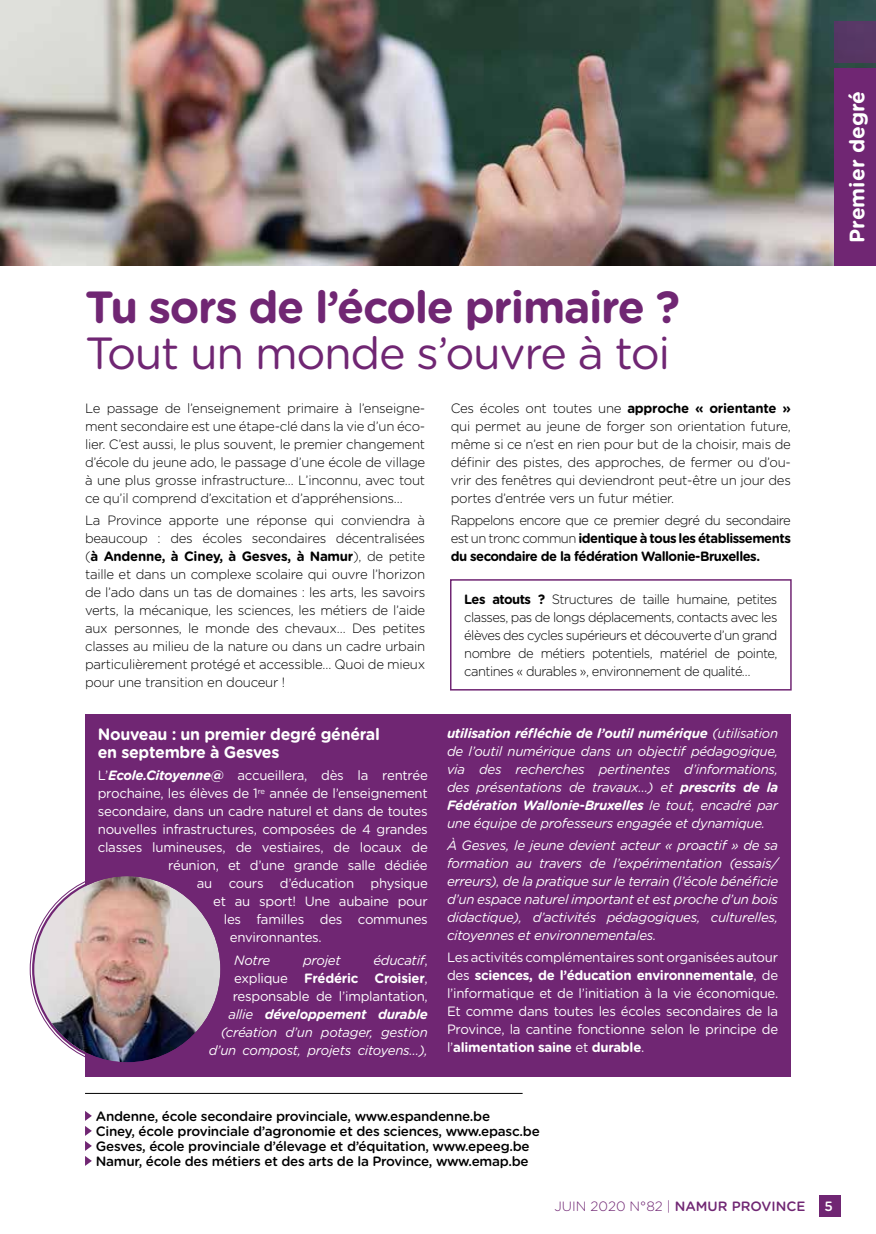
<style>
.page{position:relative;width:876px;height:1234px;background:#fff}
.page>*{position:absolute;margin:0;border:0;box-sizing:border-box;transform-origin:0 0}
.t1{font:700 45px "Gotham Rounded";letter-spacing:-.03em;color:#702673}
.t2{font:45px "Gotham Rounded";letter-spacing:-.03em;color:#702673}
.t3{font:700 21px "Gotham Rounded";color:#fff}
.t4{font:700 16.5px/18px "Gotham Rounded";letter-spacing:-.02em;color:#fff}
.t5{font:300 13.5px/18px "Gotham Rounded";letter-spacing:-.02em;color:#000;text-align:justify}
.t6{font:italic 13.5px/18px "Gotham Rounded";letter-spacing:-.02em;color:#fff;text-align:justify}
.t7{font:13.5px/18px "Gotham Rounded";letter-spacing:-.02em;color:#fff;text-align:justify}
.t8{font:500 13.5px/15px "Gotham Rounded";letter-spacing:-.02em;color:#000}
.t9{font:300 13.5px/18px "Gotham Rounded";letter-spacing:-.02em;color:#000;text-align:justify;scale:.96 1}
.t10{font:700 13.5px/18px "Gotham Rounded";letter-spacing:-.04em;color:#000;text-align:justify}
.t11{font:300 13.5px "Gotham Rounded";color:#702673}
.t12{font:500 13.5px "Gotham Rounded";color:#fff}
.s1{font-weight:700}
.s2{font-weight:700;font-style:italic}
.s3{font-style:normal}
.s4{font-weight:700;font-style:normal}
.s5{font-weight:300}
.s6{font-weight:500}
</style>
<div class="page">
<img style="left:0;top:0;width:876px;height:266px">
<div style="left:834px;top:21px;width:42px;height:42px;background:#563765"></div>
<div style="left:834px;top:68px;width:42px;height:198px;background:#702673"></div>
<div style="left:450px;top:579px;width:342px;height:111px;border:2px solid #702673"></div>
<div style="left:85px;top:714px;width:706px;height:362px;background:#702673"></div>
<img style="left:34px;top:875px;width:186px;height:187px;border-radius:93px">
<hr style="left:85px;top:1092px;width:438px;height:1px;background:#000">
<svg style="left:85px;top:1111px;width:7px;height:54px"></svg>
<div style="left:819px;top:1195px;width:21px;height:21px;background:#702673"></div>
<h1 class="t1" style="left:85px;top:273px;width:596px">Tu sors de l’école primaire ?</h1>
<h1 class="t2" style="left:85px;top:322px;width:587px">Tout un monde s’ouvre à toi</h1>
<p class="t5" style="left:85px;top:398px;width:342px">Le passage de l’enseignement primaire à l’enseigne&shy;ment secondaire est une étape-clé dans la vie d’un éco&shy;lier. C’est aussi, le plus souvent, le premier changement d’école du jeune ado, le passage d’une école de village à une plus grosse infrastructure… L’inconnu, avec tout ce qu’il comprend d’excitation et d’appréhensions…</p>
<p class="t5" style="left:85px;top:511px;width:342px">La Province apporte une réponse qui conviendra à beaucoup : des écoles secondaires décentralisées (<span class="s1">à Andenne, à Ciney, à Gesves, à Namur</span>), de petite taille et dans un complexe scolaire qui ouvre l’horizon de l’ado dans un tas de domaines : les arts, les savoirs verts, la mécanique, les sciences, les métiers de l’aide aux personnes, le monde des chevaux… Des petites classes au milieu de la nature ou dans un cadre urbain particulièrement protégé et accessible… Quoi de mieux pour une transition en douceur !</p>
<p class="t4" style="left:98px;top:724px;width:284px">Nouveau : un premier degré général en septembre à Gesves</p>
<p class="t7" style="left:98px;top:765px;width:332px">L’<span class="s2">Ecole.Citoyenne@</span> accueillera, dès la rentrée</p>
<p class="t7" style="left:98px;top:783px;width:332px">prochaine, les élèves de 1<sup>re</sup> année de l’enseignement</p>
<p class="t7" style="left:98px;top:801px;width:331px">secondaire, dans un cadre naturel et dans de toutes</p>
<p class="t7" style="left:98px;top:819px;width:332px">nouvelles infrastructures, composées de 4 grandes</p>
<p class="t7" style="left:98px;top:837px;width:332px">classes lumineuses, de vestiaires, de locaux de</p>
<p class="t7" style="left:168px;top:855px;width:261px">réunion, et d’une grande salle dédiée</p>
<p class="t7" style="left:197px;top:873px;width:233px">au cours d’éducation physique</p>
<p class="t7" style="left:213px;top:891px;width:216px">et au sport! Une aubaine pour</p>
<p class="t7" style="left:224px;top:909px;width:206px">les familles des communes</p>
<p class="t7" style="left:230px;top:927px;width:94px">environnantes.</p>
<p class="t6" style="left:234px;top:950px;width:38px">Notre</p>
<p class="t6" style="left:303px;top:950px;width:39px">projet</p>
<p class="t6" style="left:209px;top:950px;width:221px;text-align:right">éducatif<span class="s3">,<br>explique</span> <span class="s4">Frédéric Croisier</span><span class="s3">, responsable de l’implantation, </span>allie <span class="s1">développement durable </span>(création d’un potager, gestion d’un compost, projets citoyens…),</p>
<p class="t5" style="left:451px;top:398px;width:342px">Ces écoles ont toutes une <span class="s1">approche « orientante » </span>qui permet au jeune de forger son orientation future, même si ce n’est en rien pour but de la choisir, mais de définir des pistes, des approches, de fermer ou d’ou&shy;vrir des fenêtres qui deviendront peut-être un jour des portes d’entrée vers un futur métier.</p>
<p class="t10" style="left:451px;top:511px;width:342px"><span class="s5">Rappelons encore que ce premier degré du secondaire est un tronc commun</span> identique à tous les établissements du secondaire de la fédération Wallonie-Bruxelles.</p>
<p class="t9" style="left:464px;top:589px;width:328px"><span class="s1">Les atouts ?</span> Structures de taille humaine, petites classes, pas de longs déplacements, contacts avec les élèves des cycles supérieurs et découverte d’un grand nombre de métiers potentiels, matériel de pointe, cantines « durables », environnement de qualité…</p>
<p class="t6" style="left:447px;top:723px;width:333px"><span class="s1">utilisation réfléchie de l’outil numérique</span> (utilisation de l’outil numérique dans un objectif pédagogique, via des recherches pertinentes d’informations, des présentations de travaux…) et <span class="s1">prescrits de la Fédération Wallonie-Bruxelles</span> le tout, encadré par une équipe de professeurs engagée et dynamique.</p>
<p class="t6" style="left:447px;top:835px;width:333px">À Gesves, le jeune devient acteur « proactif » de sa formation au travers de l’expérimentation (essais/ erreurs), de la pratique sur le terrain (l’école bénéficie d’un espace naturel important et est proche d’un bois didactique), d’activités pédagogiques, culturelles, citoyennes et environnementales.</p>
<p class="t7" style="left:447px;top:947px;width:333px">Les activités complémentaires sont organisées autour des <span class="s1">sciences, de l’éducation environnementale</span>, de l’informatique et de l’initiation à la vie économique.<br>Et comme dans toutes les écoles secondaires de la Province, la cantine fonctionne selon le principe de l’<span class="s1">alimentation saine</span> et <span class="s1">durable</span>.</p>
<h2 class="t3" style="left:842px;top:243px;width:154px;rotate:-90deg">Premier degré</h2>
<p class="t8" style="left:96px;top:1107px;width:445px">Andenne, école secondaire provinciale, www.espandenne.be<br>Ciney, école provinciale d’agronomie et des sciences, www.epasc.be Gesves, école provinciale d’élevage et d’équitation, www.epeeg.be Namur, école des métiers et des arts de la Province, www.emap.be</p>
<p class="t11" style="left:554px;top:1196px;width:252px">JUIN 2020 N°82 | <span class="s6">NAMUR PROVINCE</span></p>
<p class="t12" style="left:824px;top:1196px;width:10px">5</p>
</div>
